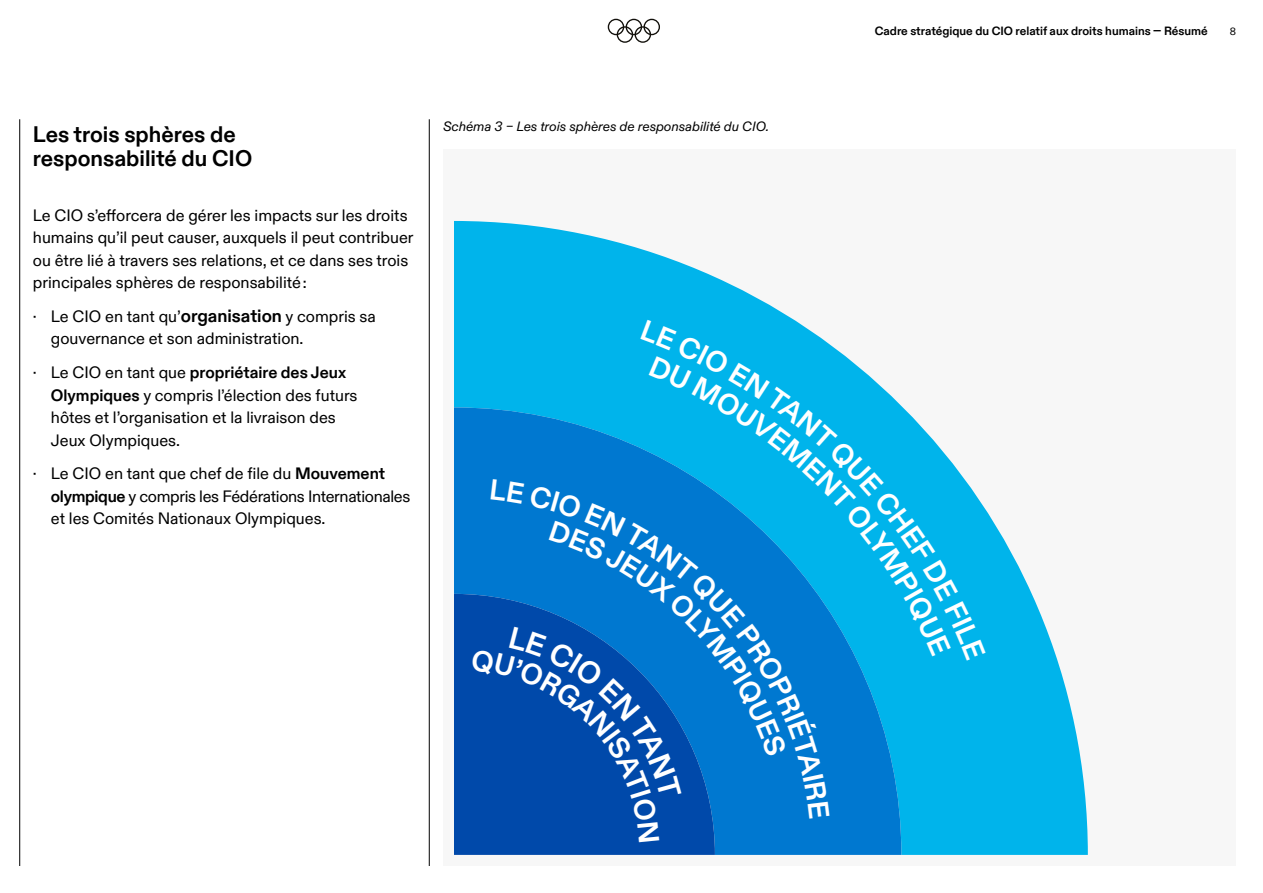
<style>
.page{position:relative;width:1263px;height:893px;background:#fff}
.page>*{position:absolute;margin:0;border:0;box-sizing:border-box;transform-origin:0 0}
.SOUS-TITRE_-_1{font:700 22.5px/24px "Olympic Sans";color:#000}
.TEXTE_2_-_courant{font:16.5px/22.5px "Olympic Sans";color:#000}
.TEXTE_2_-_courant-2{font:italic 13.5px "Olympic Sans";color:#000}
.t1{font:700 12px "Olympic Sans";color:#000}
.t2{font:10.5px "Olympic Sans";color:#000}
.s1{font-weight:700;font-size:18px}
.s2{font-weight:700}
.s3{font-family:"Olympic Headline";font-weight:400}
</style>
<div class="page">
<svg style="left:608px;top:19px;width:52px;height:24px"></svg>
<hr style="left:429px;top:119px;width:1px;height:747px;background:#000">
<hr style="left:19px;top:119px;width:1px;height:747px;background:#000">
<div style="left:443px;top:149px;width:793px;height:717px;background:#f7f7f7"></div>
<svg style="left:454px;top:221px;width:634px;height:634px"></svg>
<div style="left:454px;top:407px;width:447px;height:448px;background:#0078d0"></div>
<div style="left:454px;top:594px;width:261px;height:261px;background:#0049aa"></div>
<svg style="left:471px;top:320px;width:515px;height:522px;background:#0e8fd6"></svg>
<p class="SOUS-TITRE_-_1" style="left:33px;top:121px;width:221px">Les trois sphères de responsabilité du CIO</p>
<p class="TEXTE_2_-_courant" style="left:33px;top:202px;width:382px">Le CIO s’efforcera de gérer les impacts sur les droits humains qu’il peut causer, auxquels il peut contribuer ou être lié à travers ses relations, et ce dans ses trois principales sphères de responsabilité :</p>
<p class="TEXTE_2_-_courant" style="left:51px;top:304px;width:326px;text-indent:-18px">· Le CIO en tant qu’<span class="s1">organisation</span> y compris sa gouvernance et son administration.</p>
<p class="TEXTE_2_-_courant" style="left:51px;top:360px;width:308px;text-indent:-18px">· Le CIO en tant que <span class="s2">propriétaire des Jeux Olympiques</span> y compris l’élection des futurs hôtes et l’organisation et la livraison des Jeux Olympiques.</p>
<p class="TEXTE_2_-_courant" style="left:51px;top:461px;width:361px;text-indent:-18px">· Le CIO en tant que chef de file du <span class="s2">Mouvement olympique</span> y compris les Fédérations Internationales et les Comités Nationaux Olympiques.</p>
<p class="TEXTE_2_-_courant-2" style="left:443px;top:116px;width:327px">Schéma 3 – Les trois sphères de responsabilité du CIO.</p>
<p class="t1" style="left:875px;top:22px;width:334px">Cadre stratégique du CIO relatif aux droits humains <span class="s3">—</span> Résumé</p>
<p class="t2" style="left:1230px;top:24px;width:8px">8</p>
</div>
